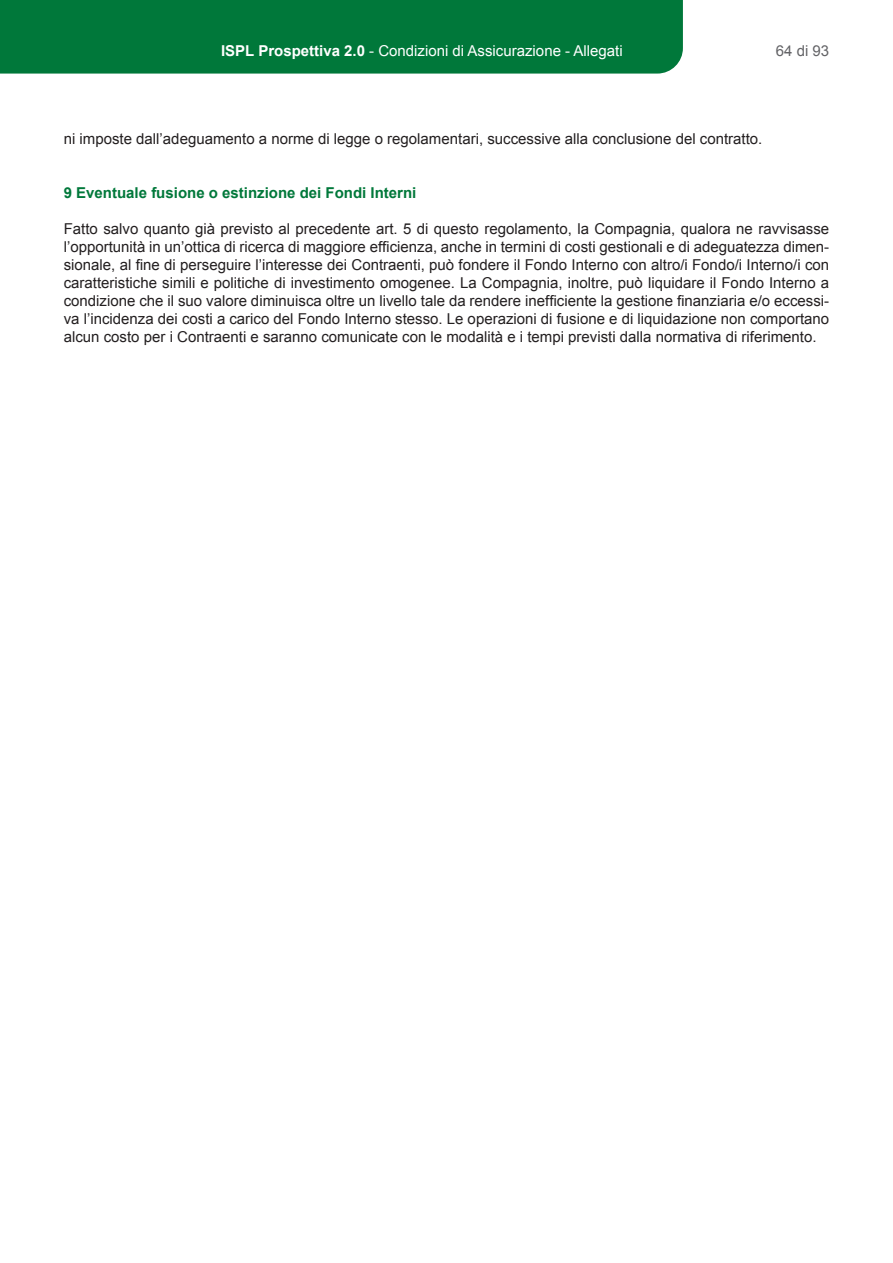
<style>
.page{position:relative;width:893px;height:1263px;background:#fff}
.page>*{position:absolute;margin:0;border:0;box-sizing:border-box;transform-origin:0 0}
.t1{font:15px/18px "Arial";color:#231f20}
.t2{font:15px/18px "Arial MT2";color:#231f20}
.t3{font:15px "Arial MT4";color:#fff}
.t4{font:15px "Arial Bold MT3";color:#00783a}
.t5{font:15px "Arial";color:#636366}
.s1{font-family:"Arial Bold MT4"}
.s2{font-family:"Arial"}
</style>
<div class="page">
<div style="left:0;top:0;width:683px;height:74px;background:#00783a"></div>
<p class="t3" style="left:221px;top:41px;width:403px"><span class="s1">ISPL Prospettiva 2.0</span> - Condizioni di Assicurazione - Allegati</p>
<p class="t5" style="left:776px;top:41px;width:55px">64 di 93</p>
<p class="t1" style="left:64px;top:130px;width:700px">ni imposte dall’adeguamento a norme di legge o regolamentari, successive alla conclusione del contratto.</p>
<p class="t4" style="left:64px;top:183px;width:354px">9 Eventuale fusione o estinzione dei Fondi Interni</p>
<p class="t1" style="left:64px;top:220px;width:767px">Fatto salvo quanto già previsto al precedente art. 5 di questo regolamento, la Compagnia, qualora ne ravvisasse</p>
<p class="t2" style="left:64px;top:238px;width:767px">l’opportunità in un’ottica di ricerca di maggiore efficienza, anche in termini di costi gestionali e di adeguatezza dimen&shy;sionale, al fine di perseguire l’interesse dei Contraenti, può fondere il Fondo Interno con altro/i Fondo/i Interno/i con</p>
<p class="t1" style="left:64px;top:274px;width:767px">caratteristiche simili e politiche di investimento omogenee. La Compagnia, inoltre, può liquidare il Fondo Interno a</p>
<p class="t2" style="left:64px;top:292px;width:767px">condizione che il suo valore diminuisca oltre un livello tale da rendere inefficiente la gestione finanziaria e/o eccessi<span class="s2">-</span></p>
<p class="t1" style="left:64px;top:310px;width:767px">va l’incidenza dei costi a carico del Fondo Interno stesso. Le operazioni di fusione e di liquidazione non comportano alcun costo per i Contraenti e saranno comunicate con le modalità e i tempi previsti dalla normativa di riferimento.</p>
</div>
